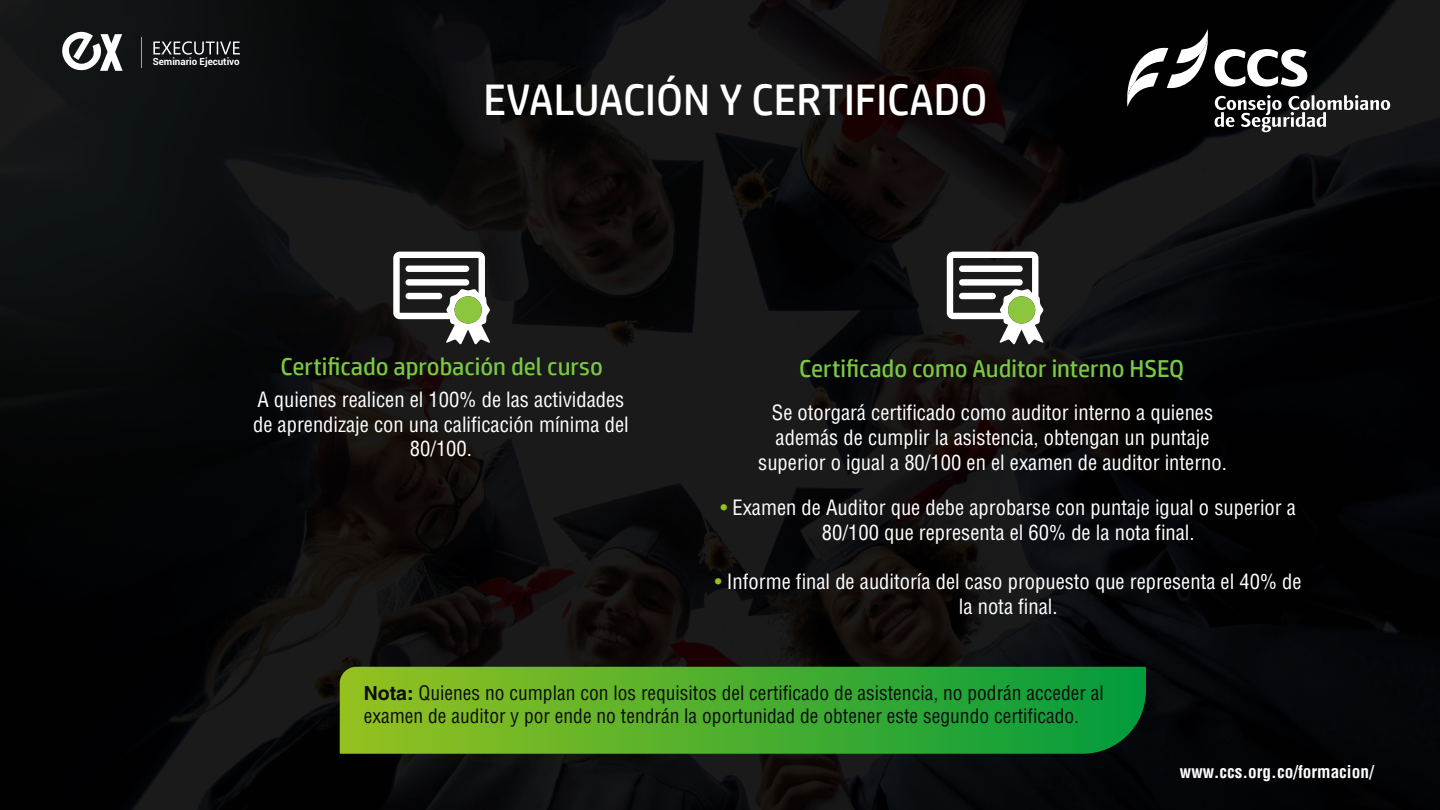
<style>
.page{position:relative;width:1440px;height:810px;background:#fff}
.page>*{position:absolute;margin:0;border:0;box-sizing:border-box;transform-origin:0 0}
.t1{font:44.25px "HP Simplified";color:#fff}
.t2{font:24.45px "HP Simplified";color:#7ac943}
.t3{font:condensed 20.55px/24.7px "Helvetica LT Std";color:#fff;text-align:center}
.t4{font:condensed 19.5px/23.4px "Helvetica LT Std";color:#0d0d0d}
.t5{font:700 condensed 17.25px "Helvetica LT Std";color:#fff}
.t6{font:700 9.75px "Roboto";color:#fff}
.s1{color:#95c11f}
.s2{font-weight:700;font-stretch:normal}
</style>
<div class="page">
<img style="left:0;top:0;width:1440px;height:810px">
<hr style="left:141px;top:37px;width:1px;height:31px;background:#8cc63f">
<svg style="left:153px;top:41px;width:87px;height:14px"></svg>
<svg style="left:61px;top:32px;width:62px;height:39px"></svg>
<svg style="left:1215px;top:95px;width:175px;height:37px"></svg>
<svg style="left:1215px;top:49px;width:92px;height:38px"></svg>
<svg style="left:1127px;top:29px;width:81px;height:78px"></svg>
<svg style="left:340px;top:667px;width:806px;height:87px"></svg>
<svg style="left:393px;top:252px;width:97px;height:92px"></svg>
<div style="left:455px;top:296px;width:27px;height:28px;background:#8cc63f;border-radius:50%"></div>
<svg style="left:947px;top:252px;width:96px;height:92px"></svg>
<div style="left:1008px;top:296px;width:27px;height:28px;background:#8cc63f;border-radius:50%"></div>
<p class="t6" style="left:153px;top:55px;width:88px">Seminario Ejecutivo</p>
<h1 class="t1" style="left:483px;top:74px;width:506px">EVALUACIÓN Y CERTIFICADO</h1>
<p class="t2" style="left:281px;top:352px;width:324px">Certificado aprobación del curso</p>
<p class="t2" style="left:799px;top:354px;width:387px">Certificado como Auditor interno HSEQ</p>
<p class="t3" style="left:253px;top:387px;width:377px">A quienes realicen el 100% de las actividades de aprendizaje con una calificación mínima del<br>80/100.</p>
<p class="t3" style="left:758px;top:400px;width:470px">Se otorgará certificado como auditor interno a quienes además de cumplir la asistencia, obtengan un puntaje superior o igual a 80/100 en el examen de auditor interno.</p>
<p class="t3" style="left:721px;top:495px;width:577px"><span class="s1">•</span> Examen de Auditor que debe aprobarse con puntaje igual o superior a<br>80/100 que representa el 60% de la nota final.</p>
<p class="t3" style="left:715px;top:569px;width:588px"><span class="s1">•</span> Informe final de auditoría del caso propuesto que representa el 40% de la nota final.</p>
<p class="t4" style="left:364px;top:681px;width:742px"><span class="s2">Nota:</span> Quienes no cumplan con los requisitos del certificado de asistencia, no podrán acceder al examen de auditor y por ende no tendrán la oportunidad de obtener este segundo certificado.</p>
<p class="t5" style="left:1180px;top:761px;width:195px">www.ccs.org.co/formacion/</p>
</div>
